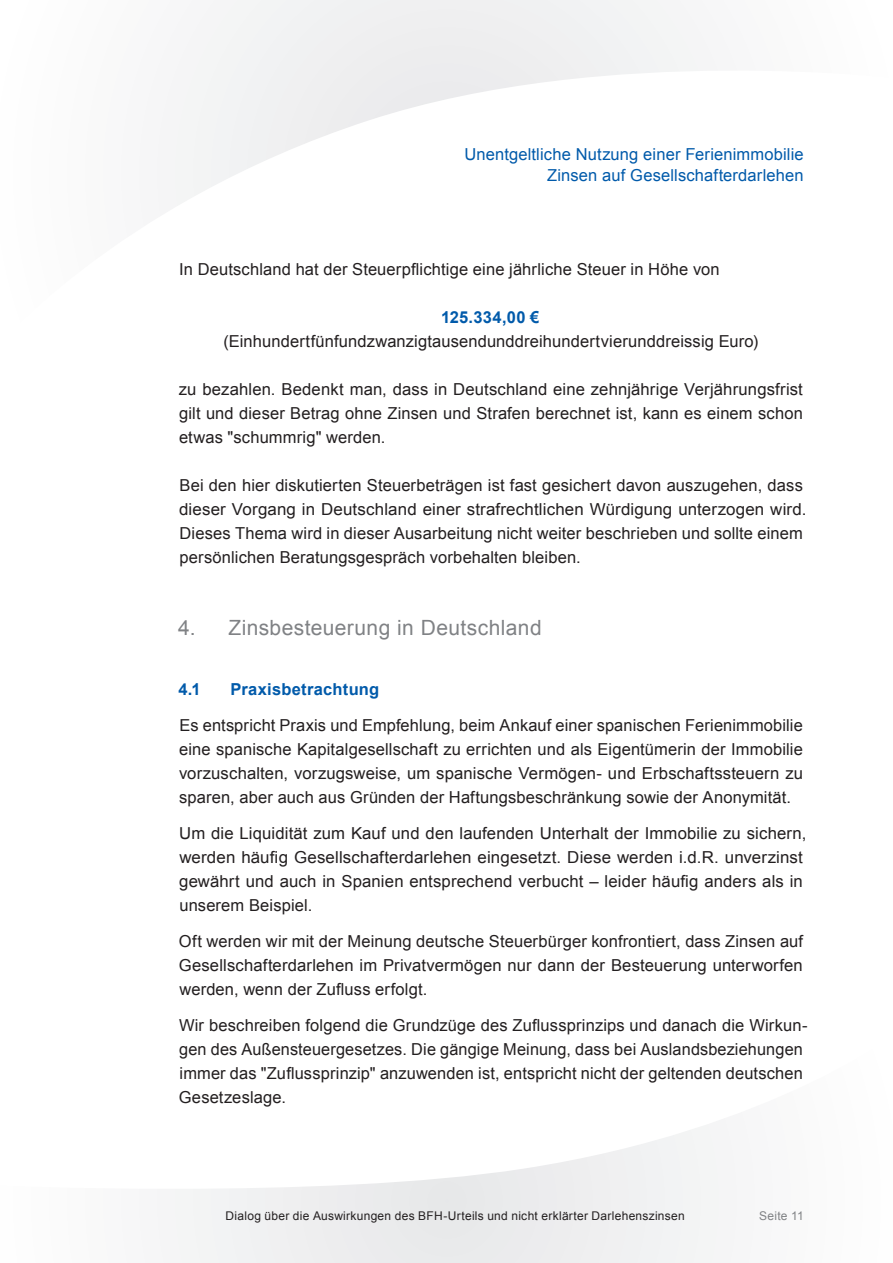
<style>
.page{position:relative;width:893px;height:1263px;background:#fff}
.page>*{position:absolute;margin:0;border:0;box-sizing:border-box;transform-origin:0 0}
.t1{font:21px "Arial";letter-spacing:.02em;color:#808285}
.Fließtext_erster_Abs{font:16.5px/24px "Arial";letter-spacing:.01em;color:#231f20;text-align:justify}
.Kontakt{font:16.5px/24px "Arial";letter-spacing:.01em;color:#231f20;text-align:justify}
.t2{font:16.5px/21px "Arial";letter-spacing:.01em;color:#015aaa;text-align:right}
.Kontakt-2{font:700 16.5px "Arial";letter-spacing:.015em;color:#015aaa}
.t3{font:12px "Arial";letter-spacing:.02em;color:#231f20}
.t4{font:12px "Arial";letter-spacing:.02em;color:#808285}
</style>
<div class="page">
<svg style="left:175px;top:1125px;width:544px;height:138px"></svg>
<svg style="left:175px;top:0;width:524px;height:206px"></svg>
<p class="t2" style="left:465px;top:144px;width:341px">Unentgeltliche Nutzung einer Ferienimmobilie<br>Zinsen auf Gesellschafterdarlehen</p>
<p class="Kontakt" style="left:179px;top:257px;width:542px">In Deutschland hat der Steuerpflichtige eine jährliche Steuer in Höhe von</p>
<p class="Kontakt-2" style="left:441px;top:306px;width:100px">125.334,00 €</p>
<p class="Kontakt" style="left:223px;top:329px;width:536px">(Einhundertfünfundzwanzigtausendunddreihundertvierunddreissig Euro)</p>
<p class="Kontakt" style="left:179px;top:377px;width:625px">zu bezahlen. Bedenkt man, dass in Deutschland eine zehnjährige Verjährungsfrist gilt und dieser Betrag ohne Zinsen und Strafen berechnet ist, kann es einem schon etwas "schummrig" werden.</p>
<p class="Kontakt" style="left:179px;top:473px;width:629px;text-align:left">Bei den hier diskutierten Steuerbeträgen ist fast gesichert davon auszugehen, dass dieser Vorgang in Deutschland einer strafrechtlichen Würdigung unterzogen wird.<br>Dieses Thema wird in dieser Ausarbeitung nicht weiter beschrieben und sollte einem persönlichen Beratungsgespräch vorbehalten bleiben.</p>
<p class="t1" style="left:178px;top:614px;width:365px">4. Zinsbesteuerung in Deutschland</p>
<p class="Kontakt-2" style="left:178px;top:678px;width:24px">4.1</p>
<p class="Kontakt-2" style="left:231px;top:678px;width:150px">Praxisbetrachtung</p>
<p class="Fließtext_erster_Abs" style="left:179px;top:713px;width:625px">Es entspricht Praxis und Empfehlung, beim Ankauf einer spanischen Ferienimmobilie eine spanische Kapitalgesellschaft zu errichten und als Eigentümerin der Immobilie vorzuschalten, vorzugsweise, um spanische Vermögen- und Erbschaftssteuern zu sparen, aber auch aus Gründen der Haftungsbeschränkung sowie der Anonymität.</p>
<p class="Fließtext_erster_Abs" style="left:179px;top:821px;width:629px;text-align:left">Um die Liquidität zum Kauf und den laufenden Unterhalt der Immobilie zu sichern, werden häufig Gesellschafterdarlehen eingesetzt. Diese werden i.d.R. unverzinst gewährt und auch in Spanien entsprechend verbucht – leider häufig anders als in unserem Beispiel.</p>
<p class="Fließtext_erster_Abs" style="left:179px;top:929px;width:626px">Oft werden wir mit der Meinung deutsche Steuerbürger konfrontiert, dass Zinsen auf Gesellschafterdarlehen im Privatvermögen nur dann der Besteuerung unterworfen werden, wenn der Zufluss erfolgt.</p>
<p class="Fließtext_erster_Abs" style="left:179px;top:1013px;width:630px;text-align:left">Wir beschreiben folgend die Grundzüge des Zuflussprinzips und danach die Wirkun&shy;gen des Außensteuergesetzes. Die gängige Meinung, dass bei Auslandsbeziehungen immer das "Zuflussprinzip" anzuwenden ist, entspricht nicht der geltenden deutschen Gesetzeslage.</p>
<p class="t3" style="left:226px;top:1208px;width:461px">Dialog über die Auswirkungen des BFH-Urteils und nicht erklärter Darlehenszinsen</p>
<p class="t4" style="left:759px;top:1208px;width:46px">Seite 11</p>
</div>
